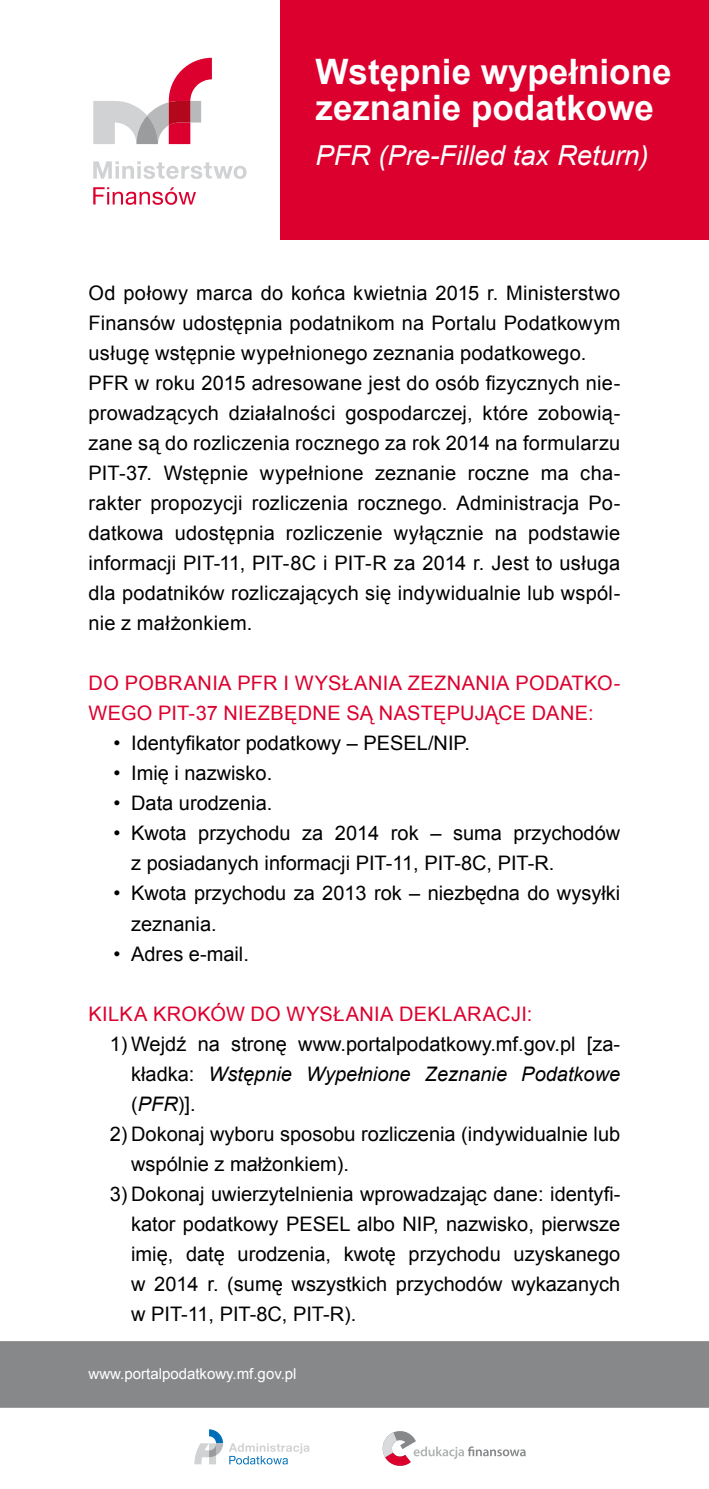
<style>
.page{position:relative;width:709px;height:1489px;background:#fff}
.page>*{position:absolute;margin:0;border:0;box-sizing:border-box;transform-origin:0 0}
.t1{font:700 35px/36px "Arial";color:#fff}
.t2{font:italic 27.5px "Arial";color:#fff}
.t3{font:20px/30px "Arial";letter-spacing:.005em;color:#000}
.t4{font:20px/30px "Arial";letter-spacing:.015em;color:#dc002e}
.t5{font:15px "Arial";color:#fff}
.s1{font-style:italic}
</style>
<div class="page">
<div style="left:0;top:1341px;width:709px;height:66px;background:#87888a"></div>
<div style="left:280px;top:0;width:429px;height:239px;background:#dc002e"></div>
<svg style="left:93px;top:57px;width:154px;height:148px"></svg>
<svg style="left:194px;top:1429px;width:29px;height:35px"></svg>
<svg style="left:229px;top:1443px;width:80px;height:21px"></svg>
<svg style="left:382px;top:1431px;width:143px;height:34px"></svg>
<h1 class="t1" style="left:315px;top:55px;width:357px">Wstępnie wypełnione zeznanie podatkowe</h1>
<h2 class="t2" style="left:315px;top:138px;width:335px">PFR (Pre-Filled tax Return)</h2>
<p class="t3" style="left:89px;top:278px;width:533px">Od połowy marca do końca kwietnia 2015 r. Ministerstwo Finansów udostępnia podatnikom na Portalu Podatkowym usługę wstępnie wypełnionego zeznania podatkowego.<br>PFR w roku 2015 adresowane jest do osób fizycznych nie&shy;prowadzących działalności gospodarczej, które zobowią&shy;zane są do rozliczenia rocznego za rok 2014 na formularzu PIT-37. Wstępnie wypełnione zeznanie roczne ma cha&shy;rakter propozycji rozliczenia rocznego. Administracja Po&shy;datkowa udostępnia rozliczenie wyłącznie na podstawie informacji PIT-11, PIT-8C i PIT-R za 2014 r. Jest to usługa dla podatników rozliczających się indywidualnie lub wspól&shy;nie z małżonkiem.</p>
<p class="t4" style="left:89px;top:668px;width:533px;text-indent:495px">ko&shy;wego PIT-37 ni ezbęd ne są następujące dane:</p>
<p class="t3" style="left:113px;top:728px;width:277px">• Identyfikator podatkowy – PESE</p>
<p class="t3" style="left:417px;top:728px;width:55px">L/N IP.</p>
<p class="t3" style="left:113px;top:758px;width:160px">• Imię i nazwisko.</p>
<p class="t3" style="left:113px;top:788px;width:160px">• Data urodzenia.</p>
<p class="t3" style="left:131px;top:818px;width:490px;text-indent:-18px">• Kwota przychodu za 2014 rok – suma przychodów z posiadanych informacji PIT-11, PIT-8C, PIT-R.</p>
<p class="t3" style="left:131px;top:878px;width:490px;text-indent:-18px">• Kwota przychodu za 2013 rok – niezbędna do wysyłki zeznania.</p>
<p class="t3" style="left:113px;top:938px;width:137px">• Adres e-mail.</p>
<p class="t4" style="left:89px;top:668px;width:441px">Do pobrania PFR iwysłania zeznania podat</p>
<p class="t4" style="left:89px;top:998px;width:366px">Kilka kro ków do wysłania deklaracji</p>
<p class="t4" style="left:527px;top:998px;width:7px">:</p>
<p class="t3" style="left:131px;top:1028px;width:490px;text-align:justify;text-indent:-21px">1) Wejdź na stronę www.portalpodatkowy.mf.gov.pl [za&shy;kładka: <span class="s1">Wstępnie Wypełnione Zeznanie Podatkowe </span>(<span class="s1">PFR</span>)].</p>
<p class="t3" style="left:131px;top:1118px;width:490px;text-indent:-21px">2) Dokonaj wyboru sposobu rozliczenia (indywidualnie lub wspólnie z małżonkiem).</p>
<p class="t3" style="left:131px;top:1178px;width:490px;text-indent:-21px">3) Dokonaj uwierzytelnienia wprowadzając dane: identyfi&shy;kator podatkowy PESE</p>
<p class="t3" style="left:131px;top:1208px;width:490px;text-align:justify;text-indent:208px">L albo N IP, nazwisko, pierwsze imię, datę urodzenia, kwotę przychodu uzyskanego w 2014 r. (sumę wszystkich przychodów wykazanych w PIT-11, PIT-8C, PIT-R).</p>
<p class="t5" style="left:89px;top:1364px;width:209px">www.portalpodatkowy.mf.gov.pl</p>
</div>
